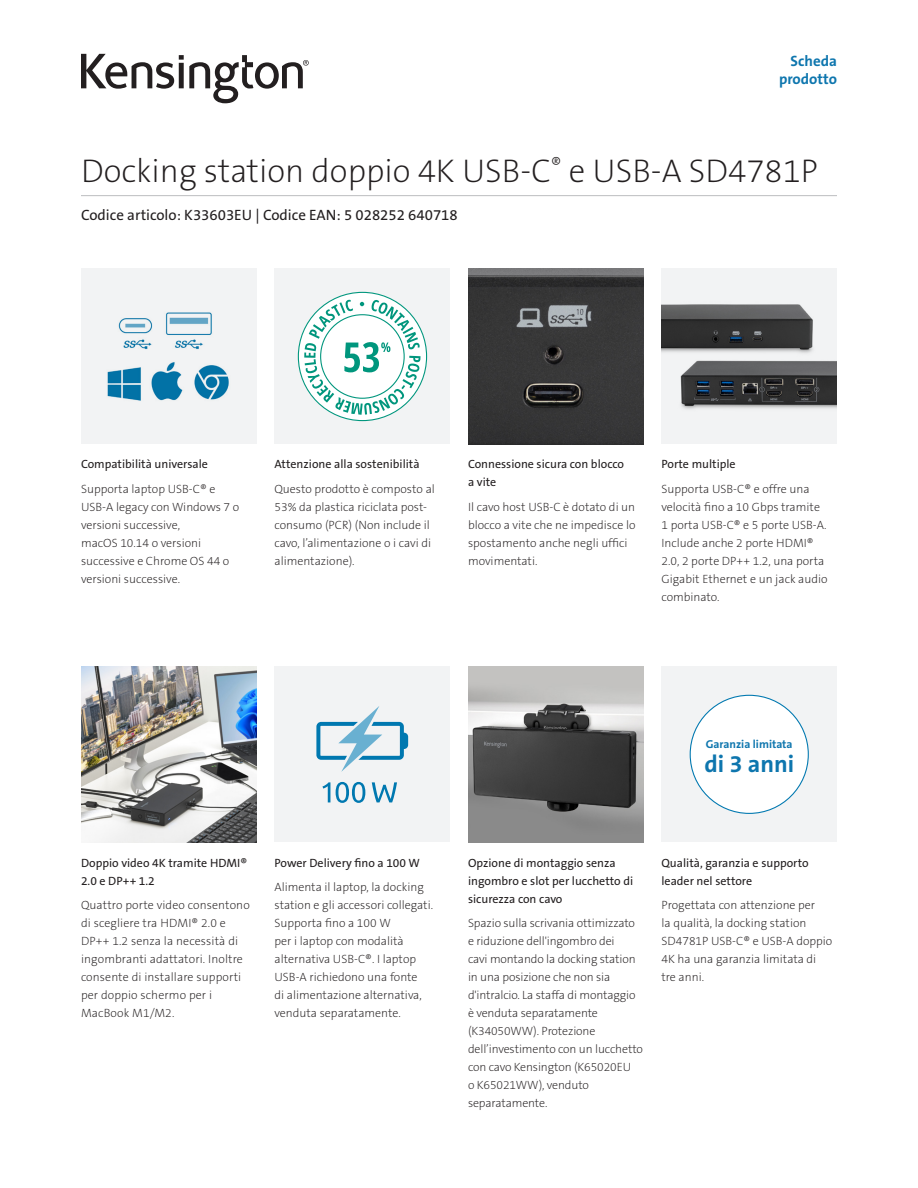
<style>
.page{position:relative;width:918px;height:1188px;background:#fff}
.page>*{position:absolute;margin:0;border:0;box-sizing:border-box;transform-origin:0 0}
.t1{font:33px "The Sans KENSINGTON2 XL";color:#231f20}
.t2{font:24px "The Sans KENSINGTON7 Bd";color:#0e76ae}
.t3{font:15px "The Sans KENSINGTON5 Rg";color:#231f20}
.t4{font:15px/18px "The Sans KENSINGTON7 Bd";color:#0e76ae;text-align:right}
.t5{font:12px/18px "The Sans KENSINGTON2 XL";color:#231f20}
.t6{font:12px/18px "The Sans KENSINGTON5 Rg";color:#231f20}
.t7{font:11.55px "The Sans KENSINGTON7 Bd";color:#0e76ae}
</style>
<div class="page">
<svg style="left:81px;top:54px;width:228px;height:49px"></svg>
<hr style="left:81px;top:195px;width:756px;height:1px;background:#bcbdc0">
<div style="left:275px;top:269px;width:175px;height:175px;background:#f2f3f4"></div>
<div style="left:275px;top:667px;width:175px;height:175px;background:#f2f3f4"></div>
<div style="left:662px;top:667px;width:175px;height:175px;background:#f2f3f4"></div>
<img style="left:662px;top:269px;width:175px;height:174px">
<div style="left:81px;top:269px;width:175px;height:175px;background:#f2f3f4"></div>
<img style="left:107px;top:312px;width:122px;height:89px">
<img style="left:81px;top:667px;width:175px;height:176px">
<img style="left:468px;top:667px;width:176px;height:175px">
<img style="left:468px;top:269px;width:176px;height:175px">
<svg style="left:298px;top:292px;width:129px;height:129px"></svg>
<div style="left:690px;top:695px;width:118px;height:118px;background:#fff;border-radius:50%"></div>
<svg style="left:316px;top:706px;width:92px;height:97px"></svg>
<p class="t4" style="left:779px;top:52px;width:59px">Scheda prodotto</p>
<h1 class="t1" style="left:81px;top:153px;width:738px">Docking station doppio 4K USB-C<sup>®</sup> e USB-A SD4781P</h1>
<p class="t3" style="left:81px;top:207px;width:378px">Codice articolo: K33603EU | Codice EAN: 5 028252 640718</p>
<p class="t6" style="left:81px;top:455px;width:129px">Compatibilità universale</p>
<p class="t5" style="left:81px;top:480px;width:160px">Supporta laptop USB-C® e<br>USB-A legacy con Windows 7 o versioni successive,<br>macOS 10.14 o versioni successive e Chrome OS 44 o versioni successive.</p>
<p class="t6" style="left:274px;top:455px;width:147px">Attenzione alla sostenibilità</p>
<p class="t5" style="left:274px;top:480px;width:162px">Questo prodotto è composto al<br>53% da plastica riciclata post&shy;consumo (PCR) (Non include il cavo, l’alimentazione o i cavi di alimentazione).</p>
<p class="t6" style="left:468px;top:455px;width:158px">Connessione sicura con blocco a vite</p>
<p class="t5" style="left:468px;top:498px;width:169px">Il cavo host USB-C è dotato di un blocco a vite che ne impedisce lo spostamento anche negli uffici movimentati.</p>
<p class="t6" style="left:662px;top:455px;width:76px">Porte multiple</p>
<p class="t5" style="left:662px;top:480px;width:168px">Supporta USB-C® e offre una velocità fino a 10 Gbps tramite<br>1 porta USB-C® e 5 porte USB-A.<br>Include anche 2 porte HDMI®<br>2.0, 2 porte DP++ 1.2, una porta<br>Gigabit Ethernet e un jack audio combinato.</p>
<p class="t6" style="left:81px;top:854px;width:168px">Doppio video 4K tramite HDMI®<br>2.0 e DP++ 1.2</p>
<p class="t5" style="left:81px;top:897px;width:170px">Quattro porte video consentono di scegliere tra HDMI® 2.0 e<br>DP++ 1.2 senza la necessità di ingombranti adattatori. Inoltre consente di installare supporti per doppio schermo per i<br>MacBook M1/M2.</p>
<p class="t6" style="left:274px;top:854px;width:147px">Power Delivery fino a 100 W</p>
<p class="t5" style="left:274px;top:879px;width:160px">Alimenta il laptop, la docking station e gli accessori collegati.<br>Supporta fino a 100 W<br>per i laptop con modalità alternativa USB-C®. I laptop<br>USB-A richiedono una fonte<br>di alimentazione alternativa, venduta separatamente.</p>
<p class="t7" style="left:706px;top:737px;width:88px">Garanzia limitata</p>
<h2 class="t2" style="left:704px;top:751px;width:91px">di 3 anni</h2>
<p class="t6" style="left:468px;top:854px;width:167px">Opzione di montaggio senza ingombro e slot per lucchetto di sicurezza con cavo</p>
<p class="t5" style="left:468px;top:915px;width:177px">Spazio sulla scrivania ottimizzato e riduzione dell'ingombro dei<br>cavi montando la docking station in una posizione che non sia d'intralcio. La staffa di montaggio è venduta separatamente (K34050WW). Protezione dell’investimento con un lucchetto con cavo Kensington (K65020EU<br>o K65021WW), venduto separatamente.</p>
<p class="t6" style="left:662px;top:854px;width:149px">Qualità, garanzia e supporto leader nel settore</p>
<p class="t5" style="left:662px;top:897px;width:172px">Progettata con attenzione per<br>la qualità, la docking station<br>SD4781P USB-C® e USB-A doppio<br>4K ha una garanzia limitata di tre anni.</p>
</div>
